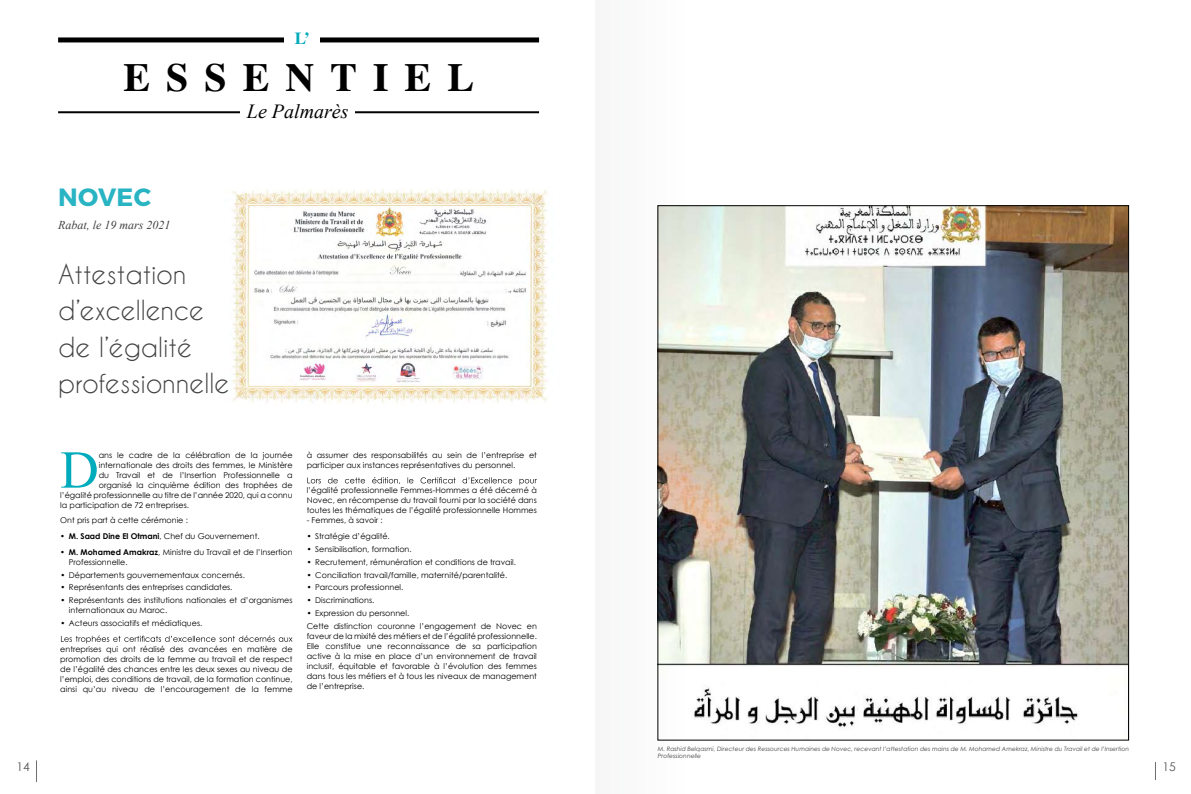
<style>
.page{position:relative;width:1191px;height:794px;background:#fff}
.page>*{position:absolute;margin:0;border:0;box-sizing:border-box;transform-origin:0 0}
.t1{font:53.3px "Times New Roman";color:#00abbb}
.t2{font:700 40px "Times";letter-spacing:.4em;color:#000}
.t3{font:26px/36px "Caviar Dreams";color:#414042}
.t4{font:25px "Trueno Bd";letter-spacing:.01em;color:#28b4c2}
.t5{font:italic 20px "Times New Roman";color:#000}
.t6{font:700 17px "Times";color:#00abbb}
.t7{font:italic 12px "Times New Roman";color:#414042}
.t8{font:12px "Century Gothic";color:#58595b}
.t9{font:8px/10px "Century Gothic";color:#000}
.t10{font:italic 6px/7.2px "Century Gothic";letter-spacing:.01em;color:#414042}
.s1{font-weight:700}
</style>
<div class="page">
<svg style="left:1155px;top:762px;width:1px;height:18px"></svg>
<svg style="left:36px;top:760px;width:1px;height:22px"></svg>
<img style="left:778px;top:207px;width:349px;height:521px">
<hr style="left:58px;top:111px;width:481px;height:2px;background:#000">
<div style="left:58px;top:37px;width:481px;height:5px;background:#000"></div>
<div style="left:284px;top:31px;width:35px;height:18px;background:#fff"></div>
<div style="left:240px;top:97px;width:115px;height:28px;background:#fff"></div>
<img style="left:232px;top:189px;width:316px;height:214px">
<svg style="left:61px;top:635px;width:231px;height:8px"></svg>
<svg style="left:307px;top:477px;width:230px;height:8px"></svg>
<svg style="left:657px;top:205px;width:121px;height:536px"></svg>
<h3 class="t6" style="left:295px;top:22px;width:17px">L’</h3>
<h2 class="t2" style="left:124px;top:39px;width:352px">ESSENTIEL</h2>
<h3 class="t5" style="left:247px;top:98px;width:103px">Le Palmarès</h3>
<h3 class="t4" style="left:58px;top:181px;width:94px">NOVEC</h3>
<h3 class="t7" style="left:58px;top:216px;width:114px">Rabat, le 19 mars 2021</h3>
<h3 class="t3" style="left:58px;top:256px;width:173px">Attestation d’excellence de l’égalité professionnelle</h3>
<h1 class="t1" style="left:60px;top:434px;width:40px">D</h1>
<p class="t9" style="left:99px;top:449px;width:195px">ans le cadre de la célébration de la journée</p>
<p class="t9" style="left:99px;top:459px;width:195px">internationale des droits des femmes, le Ministère</p>
<p class="t9" style="left:99px;top:469px;width:195px">du Travail et de l’Insertion Professionnelle a</p>
<p class="t9" style="left:99px;top:479px;width:195px">organisé la cinquième édition des trophées de</p>
<p class="t9" style="left:60px;top:489px;width:234px">l’égalité professionnelle au titre de l’année 2020, qui a connu</p>
<p class="t9" style="left:60px;top:499px;width:130px">la participation de 72 entreprises.</p>
<p class="t9" style="left:60px;top:515px;width:129px">Ont pris part à cette cérémonie :</p>
<p class="t9" style="left:60px;top:531px;width:201px"><span class="s1">• M. Saad Dine El Otmani</span>, Chef du Gouvernement.</p>
<p class="t9" style="left:69px;top:546px;width:225px;text-indent:-9px"><span class="s1">• M. Mohamed Amakraz</span>, Ministre du Travail et de l’Insertion<br>Professionnelle.</p>
<p class="t9" style="left:60px;top:569px;width:186px">• Départements gouvernementaux concernés.</p>
<p class="t9" style="left:60px;top:582px;width:174px">• Représentants des entreprises candidates.</p>
<p class="t9" style="left:69px;top:595px;width:225px;text-indent:-9px">• Représentants des institutions nationales et d’organismes internationaux au Maroc.</p>
<p class="t9" style="left:60px;top:618px;width:143px">• Acteurs associatifs et médiatiques.</p>
<p class="t9" style="left:60px;top:643px;width:234px;text-align:justify">entreprises qui ont réalisé des avancées en matière de promotion des droits de la femme au travail et de respect de l’égalité des chances entre les deux sexes au niveau de l’emploi, des conditions de travail, de la formation continue, ainsi qu’au niveau de l’encouragement de la femme</p>
<p class="t9" style="left:307px;top:449px;width:232px">à assumer des responsabilités au sein de l’entreprise et participer aux instances représentatives du personnel.</p>
<p class="t9" style="left:307px;top:485px;width:232px;text-align:justify">l’égalité professionnelle Femmes-Hommes a été décerné à Novec, en récompense du travail fourni par la société dans toutes les thématiques de l’égalité professionnelle Hommes</p>
<p class="t9" style="left:307px;top:515px;width:78px">- Femmes, à savoir :</p>
<p class="t9" style="left:307px;top:531px;width:85px">• Stratégie d’égalité.</p>
<p class="t9" style="left:307px;top:544px;width:106px">• Sensibilisation, formation.</p>
<p class="t9" style="left:307px;top:556px;width:211px">• Recrutement, rémunération et conditions de travail.</p>
<p class="t9" style="left:307px;top:569px;width:202px">• Conciliation travail/famille, maternité/parentalité.</p>
<p class="t9" style="left:307px;top:582px;width:98px">• Parcours professionnel.</p>
<p class="t9" style="left:307px;top:595px;width:69px">• Discriminations.</p>
<p class="t9" style="left:307px;top:606px;width:232px;line-height:12.8px">• Expression du personnel.<br>Cette distinction couronne l’engagement de Novec en</p>
<p class="t9" style="left:307px;top:631px;width:232px;text-align:justify">faveur de la mixité des métiers et de l’égalité professionnelle.<br>Elle constitue une reconnaissance de sa participation active à la mise en place d’un environnement de travail inclusif, équitable et favorable à l’évolution des femmes dans tous les métiers et à tous les niveaux de management de l’entreprise.</p>
<p class="t10" style="left:658px;top:745px;width:473px">M. Rashid Belqasmi, Directeur des Ressources Humaines de Novec, recevant l’attestation des mains de M. Mohamed Amekraz, Ministre du Travail et de l’Insertion<br>Professionnelle</p>
<h3 class="t8" style="left:16px;top:759px;width:15px">14</h3>
<h3 class="t8" style="left:1162px;top:759px;width:15px">15</h3>
</div>
